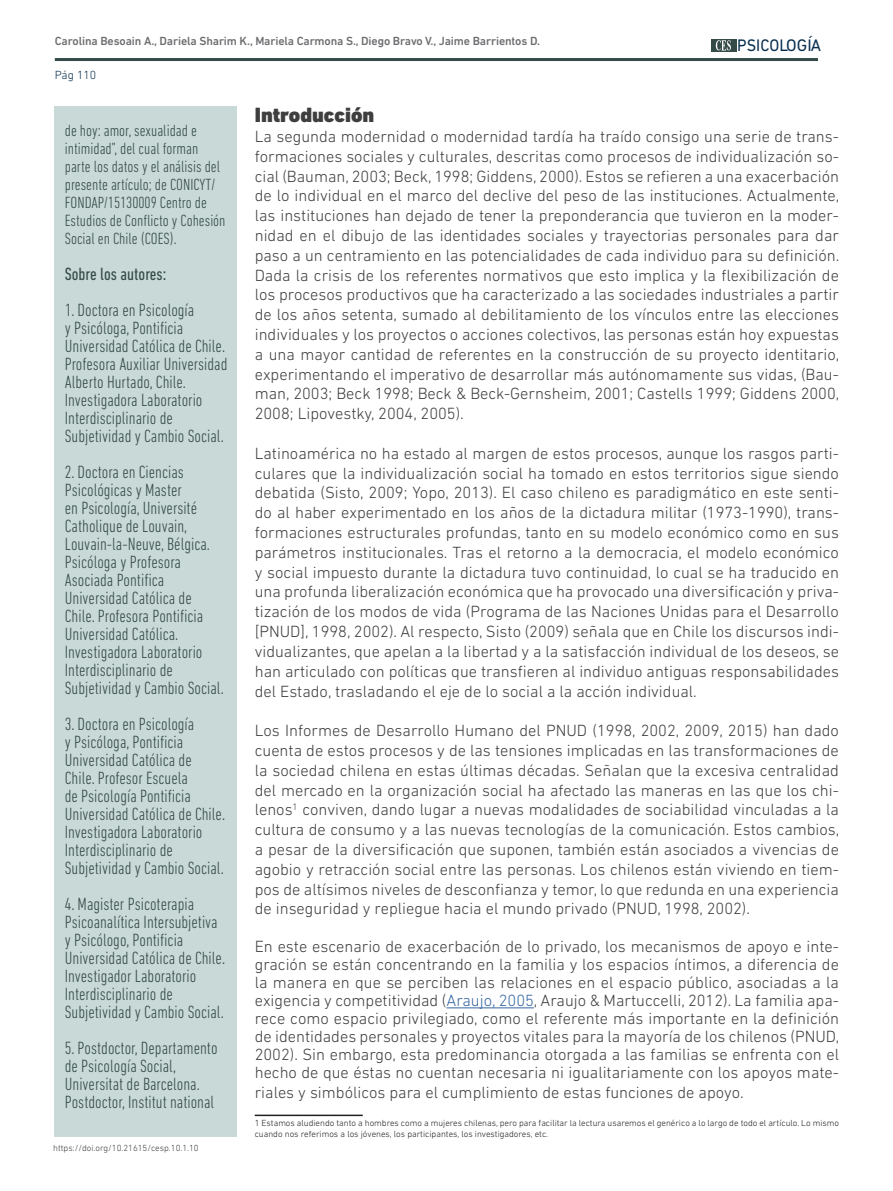
<style>
.page{position:relative;width:893px;height:1191px;background:#fff}
.page>*{position:absolute;margin:0;border:0;box-sizing:border-box;transform-origin:0 0}
.Subtítulo{font:900 21px "DIN Next LT Pro";color:#3e3e3f}
.t1{font:300 condensed 18px/18px "DIN Next LT Pro";color:#354b47}
.t2{font:condensed 18px "DIN Next LT Pro";color:#354b47}
.t3{font:16.95px "DIN Next LT Pro";color:#092f4f;scale:.94 1}
.Body{font:300 16.5px/19.8px "DIN Next LT Pro";color:#3e3e3f;text-align:justify}
.t4{font:300 condensed 16.5px/18px "DIN Next LT Pro";color:#354b47}
.t5{font:500 12px "DIN Next LT Pro";letter-spacing:-.01em;color:#6c6d70}
.t6{font:300 12px "DIN Next LT Pro";color:#092f4f}
.t7{font:300 9px/10.8px "DIN Next LT Pro";color:#231f20}
.t8{font:300 9px "DIN Next LT Pro";color:#3e3e3f}
.s1{color:#3667a4}
</style>
<div class="page">
<hr style="left:55px;top:58px;width:763px;height:3px;background:#354b47">
<div style="left:711px;top:39px;width:26px;height:13px;background:#354b47"></div>
<svg style="left:716px;top:40px;width:15px;height:11px"></svg>
<hr style="left:446px;top:1007px;width:88px;height:1px;background:#3667a4">
<hr style="left:255px;top:1114px;width:108px;height:2px;background:#231f20">
<div style="left:54px;top:106px;width:183px;height:1031px;background:#c9d9d7"></div>
<p class="t5" style="left:55px;top:34px;width:487px">Carolina Besoain A., Dariela Sharim K., Mariela Carmona S., Diego Bravo V., Jaime Barrientos D.</p>
<p class="t6" style="left:55px;top:68px;width:43px">Pág 110</p>
<p class="t3" style="left:737px;top:36px;width:91px">PSICOLOGÍA</p>
<p class="t4" style="left:65px;top:121px;width:162px">de hoy: amor, sexualidad e intimidad”, del cual forman parte los datos y el análisis del presente artículo; de CONICYT/<br>FONDAP/15130009 Centro de<br>Estudios de Conflicto y Cohesión<br>Social en Chile (COES).</p>
<p class="t2" style="left:65px;top:263px;width:103px">Sobre los autores:</p>
<p class="t1" style="left:65px;top:300px;width:164px">1. Doctora en Psicología<br>y Psicóloga, Pontificia<br>Universidad Católica de Chile.<br>Profesora Auxiliar Universidad<br>Alberto Hurtado, Chile.<br>Investigadora Laboratorio<br>Interdisciplinario de<br>Subjetividad y Cambio Social.</p>
<p class="t1" style="left:65px;top:462px;width:161px">2. Doctora en Ciencias<br>Psicológicas y Master<br>en Psicología, Université<br>Catholique de Louvain,<br>Louvain-la-Neuve, Bélgica.<br>Psicóloga y Profesora<br>Asociada Pontifica<br>Universidad Católica de<br>Chile. Profesora Pontificia<br>Universidad Católica.<br>Investigadora Laboratorio<br>Interdisciplinario de<br>Subjetividad y Cambio Social.</p>
<p class="t1" style="left:65px;top:714px;width:162px">3. Doctora en Psicología<br>y Psicóloga, Pontificia<br>Universidad Católica de<br>Chile. Profesor Escuela<br>de Psicología Pontificia<br>Universidad Católica de Chile.<br>Investigadora Laboratorio<br>Interdisciplinario de<br>Subjetividad y Cambio Social.</p>
<p class="t1" style="left:65px;top:894px;width:162px">4. Magister Psicoterapia<br>Psicoanalítica Intersubjetiva y Psicólogo, Pontificia<br>Universidad Católica de Chile.<br>Investigador Laboratorio<br>Interdisciplinario de<br>Subjetividad y Cambio Social.</p>
<p class="t1" style="left:65px;top:1038px;width:154px">5. Postdoctor, Departamento de Psicología Social,<br>Universitat de Barcelona.<br>Postdoctor, Institut national</p>
<p class="t8" style="left:53px;top:1142px;width:147px">https://doi.org/10.21615/cesp.10.1.10</p>
<p class="Subtítulo" style="left:255px;top:102px;width:121px">Introducción</p>
<p class="Body" style="left:255px;top:126px;width:586px">La segunda modernidad o modernidad tardía ha traído consigo una serie de trans&shy;formaciones sociales y culturales, descritas como procesos de individualización so&shy;cial (Bauman, 2003; Beck, 1998; Giddens, 2000). Estos se refieren a una exacerbación de lo individual en el marco del declive del peso de las instituciones. Actualmente, las instituciones han dejado de tener la preponderancia que tuvieron en la moder&shy;nidad en el dibujo de las identidades sociales y trayectorias personales para dar paso a un centramiento en las potencialidades de cada individuo para su definición.<br>Dada la crisis de los referentes normativos que esto implica y la flexibilización de los procesos productivos que ha caracterizado a las sociedades industriales a partir de los años setenta, sumado al debilitamiento de los vínculos entre las elecciones individuales y los proyectos o acciones colectivos, las personas están hoy expuestas a una mayor cantidad de referentes en la construcción de su proyecto identitario, experimentando el imperativo de desarrollar más autónomamente sus vidas, (Bau&shy;man, 2003; Beck 1998; Beck &amp; Beck-Gernsheim, 2001; Castells 1999; Giddens 2000, 2008; Lipovestky, 2004, 2005).</p>
<p class="Body" style="left:255px;top:443px;width:586px">Latinoamérica no ha estado al margen de estos procesos, aunque los rasgos parti&shy;culares que la individualización social ha tomado en estos territorios sigue siendo debatida (Sisto, 2009; Yopo, 2013). El caso chileno es paradigmático en este senti&shy;do al haber experimentado en los años de la dictadura militar (1973-1990), trans&shy;formaciones estructurales profundas, tanto en su modelo económico como en sus parámetros institucionales. Tras el retorno a la democracia, el modelo económico y social impuesto durante la dictadura tuvo continuidad, lo cual se ha traducido en una profunda liberalización económica que ha provocado una diversificación y priva&shy;tización de los modos de vida (Programa de las Naciones Unidas para el Desarrollo [PNUD], 1998, 2002). Al respecto, Sisto (2009) señala que en Chile los discursos indi&shy;vidualizantes, que apelan a la libertad y a la satisfacción individual de los deseos, se han articulado con políticas que transfieren al individuo antiguas responsabilidades del Estado, trasladando el eje de lo social a la acción individual.</p>
<p class="Body" style="left:255px;top:720px;width:586px">Los Informes de Desarrollo Humano del PNUD (1998, 2002, 2009, 2015) han dado cuenta de estos procesos y de las tensiones implicadas en las transformaciones de la sociedad chilena en estas últimas décadas. Señalan que la excesiva centralidad del mercado en la organización social ha afectado las maneras en las que los chi&shy;lenos<sup>1</sup> conviven, dando lugar a nuevas modalidades de sociabilidad vinculadas a la cultura de consumo y a las nuevas tecnologías de la comunicación. Estos cambios, a pesar de la diversificación que suponen, también están asociados a vivencias de agobio y retracción social entre las personas. Los chilenos están viviendo en tiem&shy;pos de altísimos niveles de desconfianza y temor, lo que redunda en una experiencia de inseguridad y repliegue hacia el mundo privado (PNUD, 1998, 2002).</p>
<p class="Body" style="left:255px;top:937px;width:586px;line-height:18px">En este escenario de exacerbación de lo privado, los mecanismos de apoyo e inte&shy;gración se están concentrando en la familia y los espacios íntimos, a diferencia de la manera en que se perciben las relaciones en el espacio público, asociadas a la exigencia y competitividad (<span class="s1">Araujo, 2005</span>, Araujo &amp; Martuccelli, 2012). La familia apa&shy;rece como espacio privilegiado, como el referente más importante en la definición de identidades personales y proyectos vitales para la mayoría de los chilenos (PNUD, 2002). Sin embargo, esta predominancia otorgada a las familias se enfrenta con el hecho de que éstas no cuentan necesaria ni igualitariamente con los apoyos mate-</p>
<p class="Body" style="left:255px;top:1082px;width:490px">riales y simbólicos para el cumplimiento de estas funciones de apoyo.</p>
<p class="t7" style="left:255px;top:1117px;width:586px">1 Estamos aludiendo tanto a hombres como a mujeres chilenas, pero para facilitar la lectura usaremos el genérico a lo largo de todo el artículo. Lo mismo cuando nos referimos a los jóvenes, los participantes, los investigadores, etc.</p>
</div>
